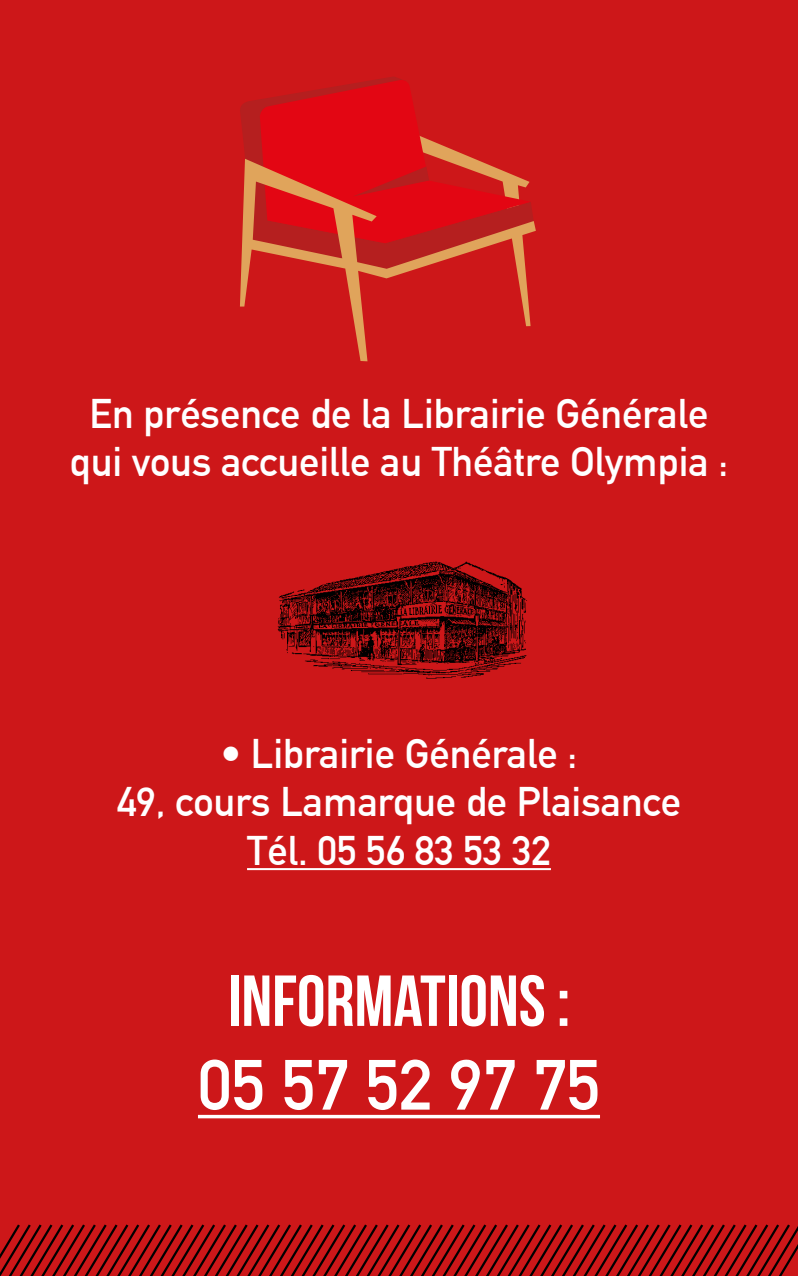
<style>
.page{position:relative;width:798px;height:1276px;background:#fff}
.page>*{position:absolute;margin:0;border:0;box-sizing:border-box;transform-origin:0 0}
.t1{font:72px "Bebas Neue";color:#fff}
.t2{font:700 69.75px "DIN Alternate";color:#fff}
.t3{font:700 40.5px/48.6px "DIN Alternate";color:#fff;text-align:center}
</style>
<div class="page">
<div style="left:0;top:0;width:797px;height:1276px;background:#cd1719"></div>
<svg style="left:0;top:1224px;width:797px;height:52px"></svg>
<hr style="left:247px;top:868px;width:303px;height:2px;background:#fff">
<img style="left:277px;top:561px;width:250px;height:118px">
<hr style="left:198px;top:1115px;width:401px;height:3px;background:#fff">
<svg style="left:240px;top:76px;width:160px;height:59px"></svg>
<svg style="left:259px;top:79px;width:160px;height:56px;fill:#e30613"></svg>
<svg style="left:240px;top:135px;width:295px;height:226px"></svg>
<p class="t3" style="left:70px;top:386px;width:659px">En présence de la Librairie Générale qui vous accueille au Théâtre Olympia :</p>
<p class="t3" style="left:117px;top:726px;width:565px">• Librairie Générale :<br>49, cours Lamarque de Plaisance<br>Tél. 05 56 83 53 32</p>
<h1 class="t1" style="left:228px;top:961px;width:344px">INFORMATIONS :</h1>
<h2 class="t2" style="left:198px;top:1032px;width:403px">05 57 52 97 75</h2>
</div>
